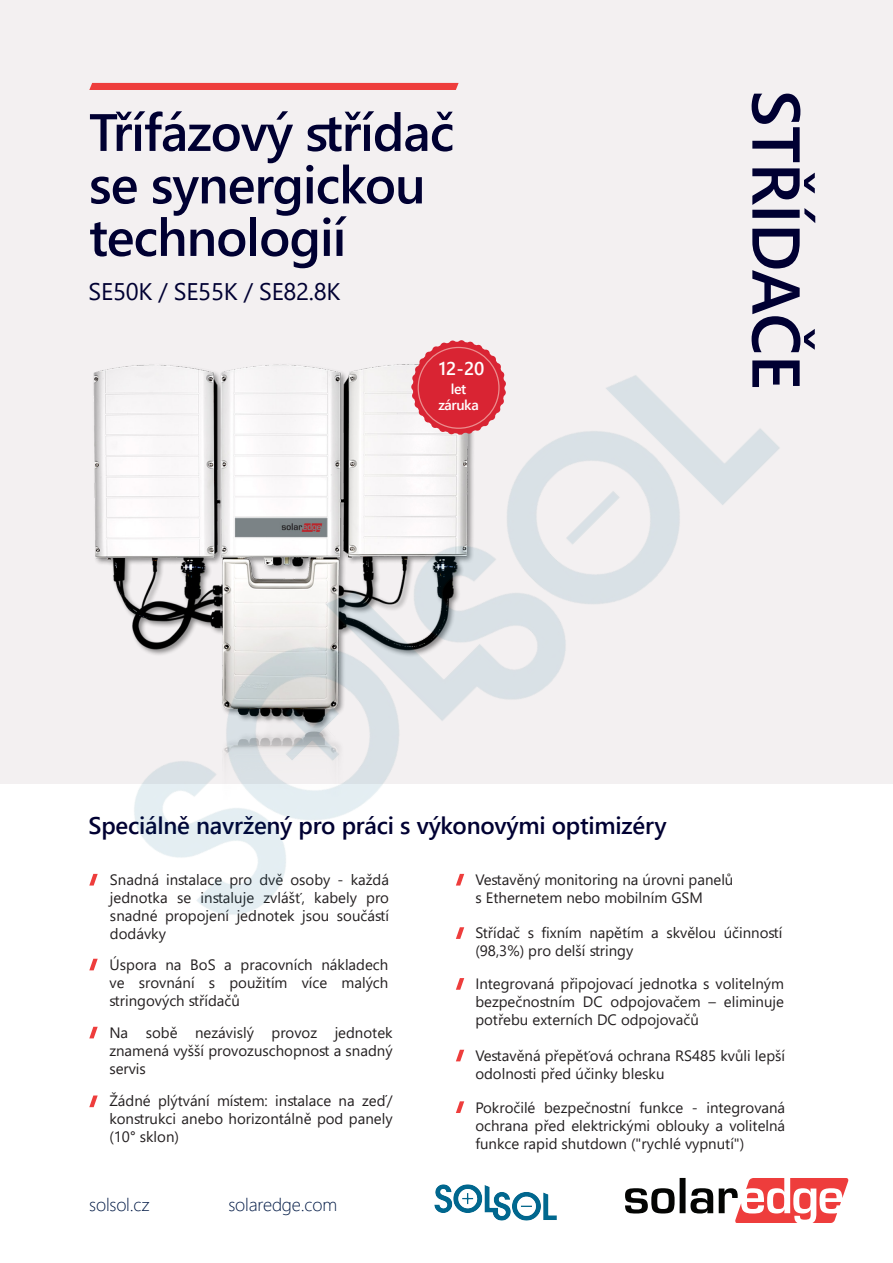
<style>
.page{position:relative;width:893px;height:1263px;background:#fff}
.page>*{position:absolute;margin:0;border:0;box-sizing:border-box;transform-origin:0 0}
.t1{font:600 67.5px "Segoe UI";letter-spacing:-.01em;color:#000032}
.t2{font:600 52.5px/52.5px "Segoe UI";letter-spacing:-.02em;color:#000032}
.t3{font:600 24px "Segoe UI";letter-spacing:-.01em;color:#000032}
.t4{font:24px "Segoe UI";letter-spacing:-.01em;color:#000032}
.t5{font:600 18.45px "Segoe UI";color:#fff}
.t6{font:300 18px "Segoe UI";letter-spacing:-.01em;color:#001945}
.t7{font:15px/18px "Segoe UI";color:#231f20}
.t8{font:600 14.25px/15.8px "Segoe UI";letter-spacing:-.03em;color:#fff;text-align:center}
</style>
<div class="page">
<div style="left:0;top:0;width:893px;height:1249px;background:#f3f0f1"></div>
<div style="left:0;top:784px;width:893px;height:479px;background:#fff"></div>
<svg style="left:625px;top:1178px;width:223px;height:45px"></svg>
<div style="left:89px;top:83px;width:370px;height:7px;background:#ee3d3c"></div>
<img style="left:89px;top:340px;width:691px;height:773px">
<img style="left:434px;top:1184px;width:123px;height:37px">
<h2 class="t2" style="left:89px;top:102px;width:367px">Třífázový střídač se synergickou technologií</h2>
<h3 class="t4" style="left:89px;top:269px;width:253px">SE50 /K SE55 /K SE82.8K</h3>
<p class="t5" style="left:439px;top:351px;width:47px">12-20</p>
<p class="t8" style="left:438px;top:380px;width:42px">let záruka</p>
<h1 class="t1" style="left:840px;top:90px;width:301px;rotate:90deg">STŘÍDAČE</h1>
<h3 class="t3" style="left:89px;top:802px;width:580px">Speciálně navržený pro práci s výkonovými optimizéry</h3>
<p class="t7" style="left:351px;top:869px;width:40px">každá</p>
<p class="t7" style="left:475px;top:869px;width:260px">Vestavěný monitoring na úrovni panelů s Ethernetem nebo mobilním GSM</p>
<p class="t7" style="left:259px;top:869px;width:25px">dvě</p>
<p class="t7" style="left:110px;top:869px;width:51px">Snadná</p>
<p class="t7" style="left:166px;top:869px;width:58px">instalace</p>
<p class="t7" style="left:290px;top:869px;width:42px">osoby</p>
<p class="t7" style="left:229px;top:869px;width:24px">pro</p>
<p class="t7" style="left:338px;top:869px;width:7px">-</p>
<p class="t7" style="left:264px;top:887px;width:43px">zvlášť,</p>
<p class="t7" style="left:110px;top:887px;width:59px">jednotka</p>
<p class="t7" style="left:201px;top:887px;width:55px">instaluje</p>
<p class="t7" style="left:314px;top:887px;width:44px">kabely</p>
<p class="t7" style="left:177px;top:887px;width:16px">se</p>
<p class="t7" style="left:366px;top:887px;width:24px">pro</p>
<p class="t7" style="left:110px;top:905px;width:57px">snadné dodávky</p>
<p class="t7" style="left:165px;top:905px;width:66px">propojení</p>
<p class="t7" style="left:237px;top:905px;width:59px">jednotek</p>
<p class="t7" style="left:302px;top:905px;width:29px">jsou</p>
<p class="t7" style="left:337px;top:905px;width:54px">součástí</p>
<p class="t7" style="left:110px;top:955px;width:49px">Úspora</p>
<p class="t7" style="left:165px;top:955px;width:18px">na</p>
<p class="t7" style="left:190px;top:955px;width:27px">BoS</p>
<p class="t7" style="left:224px;top:955px;width:9px">a</p>
<p class="t7" style="left:241px;top:955px;width:74px">pracovních</p>
<p class="t7" style="left:321px;top:955px;width:68px">nákladech</p>
<p class="t7" style="left:229px;top:973px;width:60px">použitím</p>
<p class="t7" style="left:139px;top:973px;width:57px">srovnání</p>
<p class="t7" style="left:110px;top:973px;width:132px">ve<br>stringových střídačů</p>
<p class="t7" style="left:209px;top:973px;width:8px">s</p>
<p class="t7" style="left:302px;top:973px;width:27px">více</p>
<p class="t7" style="left:341px;top:973px;width:48px">malých</p>
<p class="t7" style="left:146px;top:1022px;width:33px">sobě</p>
<p class="t7" style="left:195px;top:1022px;width:60px">nezávislý</p>
<p class="t7" style="left:335px;top:1022px;width:59px">jednotek</p>
<p class="t7" style="left:109px;top:1022px;width:285px">Na<br>znamená vyšší provozuschopnost a snadný servis</p>
<p class="t7" style="left:362px;top:1091px;width:32px">zeď/</p>
<p class="t7" style="left:272px;top:1022px;width:47px">provoz</p>
<p class="t7" style="left:109px;top:1091px;width:285px">Žádné<br>konstrukci anebo horizontálně pod panely (10° sklon(</p>
<p class="t7" style="left:158px;top:1091px;width:53px">plýtvání</p>
<p class="t7" style="left:217px;top:1091px;width:52px">místem:</p>
<p class="t7" style="left:275px;top:1091px;width:58px">instalace</p>
<p class="t7" style="left:339px;top:1091px;width:18px">na</p>
<p class="t6" style="left:89px;top:1188px;width:62px">solsol.cz</p>
<p class="t6" style="left:228px;top:1188px;width:110px">solaredge.com</p>
<p class="t7" style="left:475px;top:922px;width:160px">Střídač<br>(98,3%) pro delší stringy</p>
<p class="t7" style="left:475px;top:973px;width:310px;text-align:right">Integrovaná připojovací jednotka s volitelným eliminuje</p>
<p class="t7" style="left:589px;top:922px;width:56px">napětím</p>
<p class="t7" style="left:666px;top:922px;width:51px">skvělou</p>
<p class="t7" style="left:724px;top:922px;width:60px">účinností</p>
<p class="t7" style="left:542px;top:922px;width:42px">fixním</p>
<p class="t7" style="left:528px;top:922px;width:8px">s</p>
<p class="t7" style="left:651px;top:922px;width:9px">a</p>
<p class="t7" style="left:475px;top:991px;width:225px">bezpečnostním<br>potřebu externích DC odpojovačů</p>
<p class="t7" style="left:475px;top:1045px;width:311px">Vestavěná přepěťová ochrana RS485 kvůli lepší odolnosti před účinky blesku</p>
<p class="t7" style="left:611px;top:991px;width:92px">odpojovačem</p>
<p class="t7" style="left:583px;top:991px;width:21px">DC</p>
<p class="t7" style="left:709px;top:991px;width:9px">–</p>
<p class="t7" style="left:475px;top:1097px;width:311px">Pokročilé<br>ochrana před elektrickými oblouky a volitelná funkce rapid shutdown ("rychlé vypnutí ("</p>
<p class="t7" style="left:544px;top:1097px;width:88px">bezpečnostní</p>
<p class="t7" style="left:706px;top:1097px;width:80px">integrovaná</p>
<p class="t7" style="left:639px;top:1097px;width:45px">funkce</p>
<p class="t7" style="left:692px;top:1097px;width:7px">-</p>
</div>
